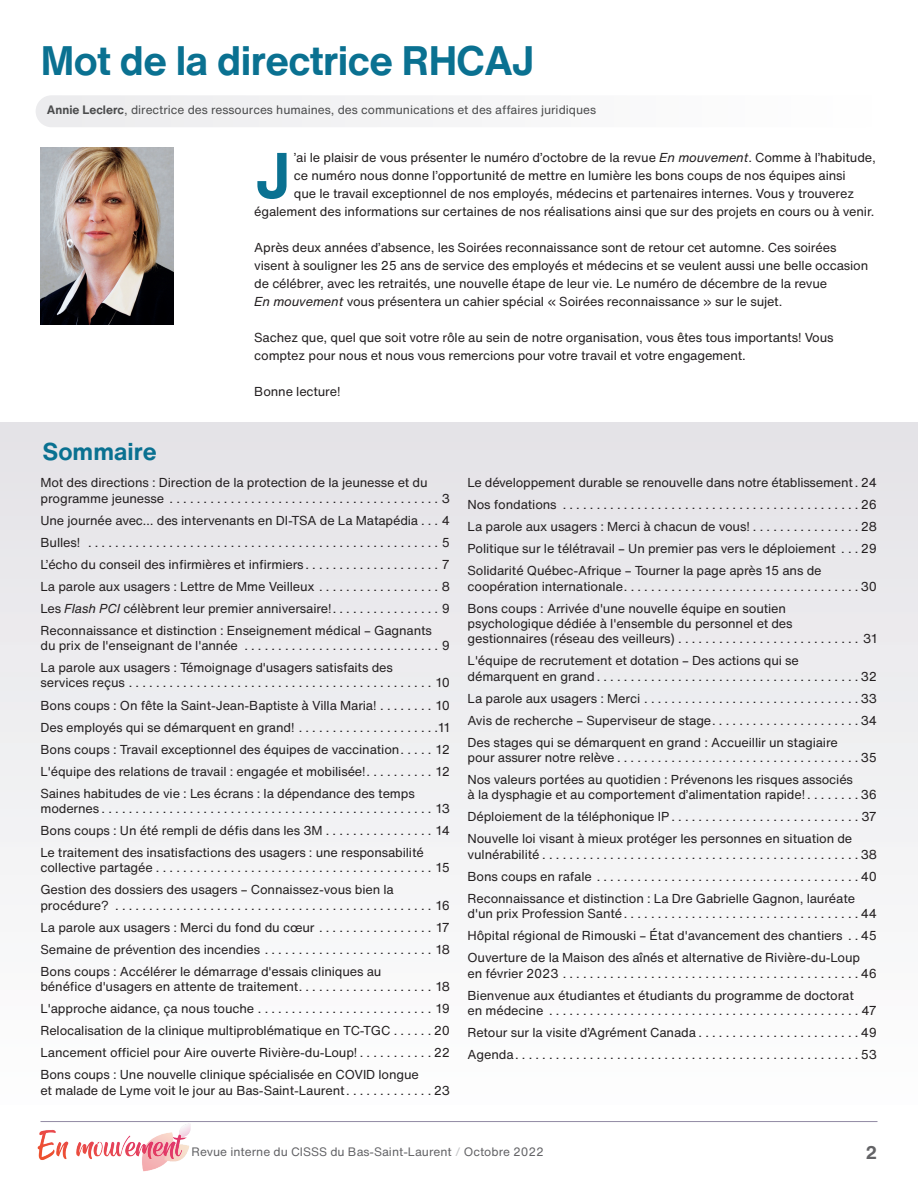
<style>
.page{position:relative;width:918px;height:1188px;background:#fff}
.page>*{position:absolute;margin:0;border:0;box-sizing:border-box;transform-origin:0 0}
.t1{font:700 63.3px "Helvetica Now Text";color:#0a7191}
.t2{font:700 40.5px "Helvetica Now Text";letter-spacing:-.015em;color:#0a7191}
.t3{font:700 24px "Helvetica Now Text";color:#0a7191}
.t4{font:700 18px "Helvetica Now Text";color:#636366}
.t5{font:12.75px/22px "Helvetica Now Text";letter-spacing:-.01em;color:#231f20;text-align:justify}
.t6{font:12px "Helvetica Now Text";color:#4b4c4d}
.t7{font:12px "Helvetica Now Text";color:#636366}
.s1{font-weight:700}
.s2{font-style:italic}
.s3{color:#c7c8ca}
</style>
<div class="page">
<img style="left:142px;top:1123px;width:47px;height:49px">
<img style="left:37px;top:1124px;width:154px;height:41px">
<hr style="left:40px;top:1121px;width:838px;height:1px;background:#221346">
<div style="left:36px;top:95px;width:397px;height:32px;background:#f0f0f2"></div>
<img style="left:40px;top:147px;width:133px;height:178px">
<div style="left:0;top:422px;width:918px;height:698px;background:linear-gradient(to right,#f1f0f2,#f1f0f2)"></div>
<h2 class="t2" style="left:41px;top:31px;width:495px">Mot de la directrice RHCAJ</h2>
<p class="t6" style="left:47px;top:101px;width:551px"><span class="s1">Annie Leclerc</span>, directrice des ressources humaines, des communications et des affaires juridiques</p>
<h1 class="t1" style="left:254px;top:128px;width:38px">J</h1>
<p class="t5" style="left:294px;top:146px;width:584px">’ai le plaisir de vous présenter le numéro d’octobre de la revue <span class="s2">En mouvement</span>. Comme à l’habitude,</p>
<p class="t5" style="left:294px;top:164px;width:553px">ce numéro nous donne l’opportunité de mettre en lumière les bons coups de nos équipes ainsi</p>
<p class="t5" style="left:294px;top:182px;width:562px">que le travail exceptionnel de nos employés, médecins et partenaires internes. Vous y trouverez</p>
<p class="t5" style="left:254px;top:200px;width:622px">également des informations sur certaines de nos réalisations ainsi que sur des projets en cours ou à venir.</p>
<p class="t5" style="left:254px;top:238px;width:616px;line-height:18px;text-align:left">Après deux années d’absence, les Soirées reconnaissance sont de retour cet automne. Ces soirées visent à souligner les 25 ans de service des employés et médecins et se veulent aussi une belle occasion de célébrer, avec les retraités, une nouvelle étape de leur vie. Le numéro de décembre de la revue<br><span class="s2">En mouvement</span> vous présentera un cahier spécial « Soirées reconnaissance » sur le sujet.</p>
<p class="t5" style="left:254px;top:328px;width:581px;line-height:18px">Sachez que, quel que soit votre rôle au sein de notre organisation, vous êtes tous importants! Vous comptez pour nous et nous vous remercions pour votre travail et votre engagement.</p>
<p class="t5" style="left:254px;top:380px;width:88px">Bonne lecture!</p>
<h3 class="t3" style="left:43px;top:434px;width:116px">Sommaire</h3>
<p class="t5" style="left:40px;top:475px;width:411px;line-height:15.3px">Mot des directions : Direction de la protection de la jeunesse et du programme jeunesse . . . . . . . . . . . . . . . . . . . . . . . . . . . . . . . . . . . . . . . . 3</p>
<p class="t5" style="left:40px;top:509px;width:411px">Une journée avec… des intervenants en DI-TSA de La Matapédia . . . 4<br>Bulles! . . . . . . . . . . . . . . . . . . . . . . . . . . . . . . . . . . . . . . . . . . . . . . . . . . . . 5<br>L’écho du conseil des infirmières et infirmiers . . . . . . . . . . . . . . . . . . . . 7<br>La parole aux usagers : Lettre de Mme Veilleux . . . . . . . . . . . . . . . . . . 8<br>Les <span class="s2">Flash PCI</span> célèbrent leur premier anniversaire! . . . . . . . . . . . . . . . . 9<br>Reconnaissance et distinction : Enseignement médical – Gagnants</p>
<p class="t5" style="left:40px;top:634px;width:411px">du prix de l'enseignant de l'année . . . . . . . . . . . . . . . . . . . . . . . . . . . . . 9<br>La parole aux usagers : Témoignage d'usagers satisfaits des</p>
<p class="t5" style="left:40px;top:672px;width:411px">services reçus . . . . . . . . . . . . . . . . . . . . . . . . . . . . . . . . . . . . . . . . . . . . . 10<br>Bons coups : On fête la Saint-Jean-Baptiste à Villa Maria! . . . . . . . . 10<br>Des employés qui se démarquent en grand! . . . . . . . . . . . . . . . . . . . . 11<br>Bons coups : Travail exceptionnel des équipes de vaccination . . . . . 12<br>L'équipe des relations de travail : engagée et mobilisée! . . . . . . . . . . 12<br>Saines habitudes de vie : Les écrans : la dépendance des temps</p>
<p class="t5" style="left:40px;top:797px;width:411px">modernes . . . . . . . . . . . . . . . . . . . . . . . . . . . . . . . . . . . . . . . . . . . . . . . . . 13<br>Bons coups : Un été rempli de défis dans les 3M . . . . . . . . . . . . . . . . 14<br>Le traitement des insatisfactions des usagers : une responsabilité</p>
<p class="t5" style="left:40px;top:856px;width:411px">collective partagée . . . . . . . . . . . . . . . . . . . . . . . . . . . . . . . . . . . . . . . . . 15<br>Gestion des dossiers des usagers – Connaissez-vous bien la</p>
<p class="t5" style="left:40px;top:894px;width:411px">procédure? . . . . . . . . . . . . . . . . . . . . . . . . . . . . . . . . . . . . . . . . . . . . . . . 16<br>La parole aux usagers : Merci du fond du cœur . . . . . . . . . . . . . . . . . 17<br>Semaine de prévention des incendies . . . . . . . . . . . . . . . . . . . . . . . . . 18<br>Bons coups : Accélérer le démarrage d'essais cliniques au</p>
<p class="t5" style="left:40px;top:975px;width:411px">bénéfice d'usagers en attente de traitement . . . . . . . . . . . . . . . . . . . . 18<br>L'approche aidance, ça nous touche . . . . . . . . . . . . . . . . . . . . . . . . . . 19<br>Relocalisation de la clinique multiproblématique en TC-TGC . . . . . 20<br>Lancement officiel pour Aire ouverte Rivière-du-Loup! . . . . . . . . . . 22<br>Bons coups : Une nouvelle clinique spécialisée en COVID longue</p>
<p class="t5" style="left:40px;top:1079px;width:411px">et malade de Lyme voit le jour au Bas-Saint-Laurent . . . . . . . . . . . . 23</p>
<p class="t5" style="left:468px;top:471px;width:411px">Le développement durable se renouvelle dans notre établissement. 24<br>Nos fondations . . . . . . . . . . . . . . . . . . . . . . . . . . . . . . . . . . . . . . . . . . . 26<br>La parole aux usagers : Merci à chacun de vous! . . . . . . . . . . . . . . . 28<br>Politique sur le télétravail – Un premier pas vers le déploiement . . 29<br>Solidarité Québec-Afrique – Tourner la page après 15 ans de</p>
<p class="t5" style="left:468px;top:575px;width:411px">coopération internationale . . . . . . . . . . . . . . . . . . . . . . . . . . . . . . . . . . 30<br>Bons coups : Arrivée d'une nouvelle équipe en soutien</p>
<p class="t5" style="left:468px;top:615px;width:411px;line-height:15.3px">psychologique dédiée à l'ensemble du personnel et des<br>gestionnaires (réseau des veilleurs) . . . . . . . . . . . . . . . . . . . . . . . . . . . 31</p>
<p class="t5" style="left:468px;top:653px;width:411px;line-height:15.3px">L'équipe de recrutement et dotation – Des actions qui se<br>démarquent en grand . . . . . . . . . . . . . . . . . . . . . . . . . . . . . . . . . . . . . . 32</p>
<p class="t5" style="left:468px;top:687px;width:411px">La parole aux usagers : Merci . . . . . . . . . . . . . . . . . . . . . . . . . . . . . . . 33<br>Avis de recherche – Superviseur de stage . . . . . . . . . . . . . . . . . . . . . 34<br>Des stages qui se démarquent en grand : Accueillir un stagiaire</p>
<p class="t5" style="left:468px;top:746px;width:411px">pour assurer notre relève . . . . . . . . . . . . . . . . . . . . . . . . . . . . . . . . . . . 35<br>Nos valeurs portées au quotidien : Prévenons les risques associés</p>
<p class="t5" style="left:468px;top:783px;width:411px">à la dysphagie et au comportement d’alimentation rapide! . . . . . . . 36<br>Déploiement de la téléphonique IP . . . . . . . . . . . . . . . . . . . . . . . . . . . 37<br>Nouvelle loi visant à mieux protéger les personnes en situation de</p>
<p class="t5" style="left:468px;top:843px;width:411px">vulnérabilité . . . . . . . . . . . . . . . . . . . . . . . . . . . . . . . . . . . . . . . . . . . . . . 38<br>Bons coups en rafale . . . . . . . . . . . . . . . . . . . . . . . . . . . . . . . . . . . . . . 40<br>Reconnaissance et distinction : La Dre Gabrielle Gagnon, lauréate</p>
<p class="t5" style="left:468px;top:902px;width:411px">d'un prix Profession Santé . . . . . . . . . . . . . . . . . . . . . . . . . . . . . . . . . . 44<br>Hôpital régional de Rimouski – État d'avancement des chantiers . 45<br>Ouverture de la Maison des aînés et alternative de Rivière-du-Loup</p>
<p class="t5" style="left:468px;top:962px;width:411px">en février 2023 . . . . . . . . . . . . . . . . . . . . . . . . . . . . . . . . . . . . . . . . . . . 46<br>Bienvenue aux étudiantes et étudiants du programme de doctorat</p>
<p class="t5" style="left:468px;top:999px;width:411px">en médecine . . . . . . . . . . . . . . . . . . . . . . . . . . . . . . . . . . . . . . . . . . . . . 47<br>Retour sur la visite d’Agrément Canada . . . . . . . . . . . . . . . . . . . . . . . 49<br>Agenda . . . . . . . . . . . . . . . . . . . . . . . . . . . . . . . . . . . . . . . . . . . . . . . . . . 53</p>
<p class="t7" style="left:192px;top:1143px;width:354px">Revue interne du CISSS du Bas-Saint-Laurent <span class="s3">/</span> Octobre 2022</p>
<h3 class="t4" style="left:866px;top:1140px;width:13px">2</h3>
</div>
